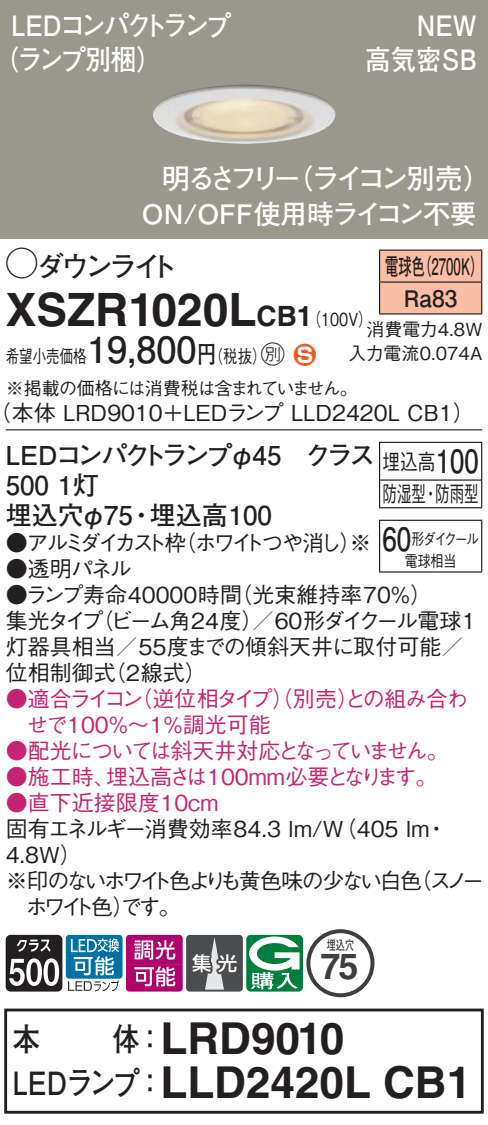
<style>
.page{position:relative;width:488px;height:1125px;background:#fff}
.page>*{position:absolute;margin:0;border:0;box-sizing:border-box;transform-origin:0 0}
.t1{font:700 46px "Helvetica LT Std";color:#231f20}
.t2{font:700 44px "Helvetica LT Std";color:#231f20}
.t3{font:700 36px "Futo Go B101 Pro";color:#231f20}
.t4{font:700 36px "Helvetica LT Std";color:#3e3e3f}
.t5{font:700 32px "Futo Go B101 Pro";color:#231f20;scale:.85 1}
.t6{font:700 32px "Futo Go B101 Pro";color:#231f20;scale:.8 1}
.t7{font:700 32px "Futo Go B101 Pro";color:#231f20;scale:.81 1}
.t8{font:700 28px/34px "Futo Go B101 Pro";letter-spacing:-.105em;color:#fff;scale:.9 1}
.t9{font:700 28px "Futo Go B101 Pro";letter-spacing:-.105em;color:#fff}
.t10{font:700 28px/34px "Futo Go B101 Pro";color:#fff;text-align:right;scale:.9 1}
.t11{font:700 28px "Futo Go B101 Pro";letter-spacing:-.15em;color:#231f20}
.t12{font:700 28px "Helvetica LT Std";color:#231f20}
.t13{font:700 26.8px "Futo Go B101 Pro";letter-spacing:-.005em;color:#fff}
.t14{font:700 26px "Futo Go B101 Pro";letter-spacing:-.07em;color:#231f20}
.t15{font:700 26px "Futo Go B101 Pro";letter-spacing:-.105em;color:#231f20}
.t16{font:24px "Ford Classification 1";color:#231f20}
.t17{font:700 22.8px/32px "Futo Go B101 Pro";color:#231f20;scale:.58 1}
.t18{font:500 22px "Gothic BBB Pro";color:#231f20}
.t19{font:500 22px/26px "Gothic BBB Pro";letter-spacing:-.03em;color:#c42573}
.t20{font:500 22px/26px "Gothic BBB Pro";letter-spacing:-.08em;color:#c42573}
.t21{font:500 22px/26px "Gothic BBB Pro";letter-spacing:-.14em;color:#231f20}
.t22{font:500 22px "Gothic BBB Pro";letter-spacing:-.065em;color:#231f20}
.t23{font:500 22px "Gothic BBB Pro";letter-spacing:-.15em;color:#231f20}
.t24{font:500 22px "Gothic BBB Pro";color:#c42573}
.t25{font:500 22px "Gothic BBB Pro";letter-spacing:-.18em;color:#231f20}
.t26{font:500 22px/32.8px "Gothic BBB Pro";color:#231f20;scale:.8 1}
.t27{font:500 22px "Gothic BBB Pro";letter-spacing:-.04em;color:#231f20}
.t28{font:500 18px/31.6px "Gothic BBB Pro";letter-spacing:-.04em;color:#231f20;scale:.75 1}
.t29{font:500 18px/24px "Gothic BBB Pro";color:#231f20;text-align:right}
.t30{font:500 18px "Gothic BBB Pro";color:#231f20;scale:.8 1}
.t31{font:500 16px "Gothic BBB Pro";letter-spacing:-.11em;color:#231f20;scale:.81 1}
.t32{font:700 13.2px "Futo Go B101 Pro";color:#3e3e3f;scale:.7 1}
.s1{font-family:"Ford Classification 1";font-weight:400;font-size:32px}
.s2{font-size:46px}
.s3{font-family:"Helvetica LT Std";font-weight:700;font-size:28px}
.s4{font-family:"Gothic BBB Pro";font-weight:500;font-size:18px}
.s5{font-size:26px;color:#f15921}
.s6{font-size:26px;color:#fff}
.s7{font-family:"Futo Go B101 Pro";font-weight:700;font-size:24px}
</style>
<div class="page">
<div style="left:0;top:0;width:488px;height:238px;background:#9a988c"></div>
<img style="left:153px;top:84px;width:183px;height:60px">
<div style="left:380px;top:251px;width:101px;height:62px;background:#fabda6"></div>
<hr style="left:379px;top:249px;width:103px;height:2px;background:#231f20">
<hr style="left:379px;top:251px;width:1px;height:30px;background:#231f20">
<hr style="left:481px;top:251px;width:1px;height:30px;background:#231f20">
<hr style="left:379px;top:281px;width:103px;height:2px;background:#231f20">
<hr style="left:379px;top:283px;width:1px;height:30px;background:#231f20">
<hr style="left:481px;top:283px;width:1px;height:30px;background:#231f20">
<hr style="left:379px;top:313px;width:103px;height:1px;background:#231f20">
<hr style="left:6px;top:429px;width:476px;height:1px;background:#231f20">
<hr style="left:379px;top:443px;width:1px;height:37px;background:#231f20">
<svg style="left:379px;top:480px;width:1px;height:27px"></svg>
<hr style="left:379px;top:442px;width:103px;height:1px;background:#231f20">
<hr style="left:380px;top:479px;width:101px;height:2px;background:#231f20">
<hr style="left:481px;top:443px;width:1px;height:37px;background:#231f20">
<svg style="left:481px;top:480px;width:1px;height:27px"></svg>
<hr style="left:379px;top:507px;width:103px;height:1px;background:#231f20">
<hr style="left:379px;top:521px;width:1px;height:50px;background:#231f20">
<hr style="left:379px;top:519px;width:103px;height:2px;background:#231f20">
<hr style="left:481px;top:521px;width:1px;height:50px;background:#231f20">
<hr style="left:379px;top:571px;width:103px;height:1px;background:#231f20">
<svg style="left:6px;top:934px;width:56px;height:57px"></svg>
<div style="left:66px;top:934px;width:56px;height:44px;background:#0071a5;border-radius:3px"></div>
<svg style="left:68px;top:938px;width:51px;height:53px"></svg>
<svg style="left:126px;top:929px;width:248px;height:68px"></svg>
<div style="left:310px;top:933px;width:60px;height:60px;background:#fff;border-radius:50%"></div>
<div style="left:4px;top:1008px;width:479px;height:105px;border:3px solid #231f20"></div>
<p class="t8" style="left:-7px;top:5px;width:266px;text-indent:18px">LEDコンパクトランプ（ランプ別梱(</p>
<p class="t10" style="left:365px;top:5px;width:125px">NEW<br>高気密SB</p>
<p class="t9" style="left:285px;top:156px;width:208px">（ライコン別売(</p>
<p class="t9" style="left:162px;top:156px;width:141px">明るさフリー</p>
<p class="t13" style="left:142px;top:192px;width:336px">ON/OFF使用時ライコン不要</p>
<p class="t11" style="left:6px;top:244px;width:174px"><span class="s1">A</span>ダウンライト</p>
<p class="t17" style="left:418px;top:247px;width:115px">（2700 (K</p>
<p class="t17" style="left:403px;top:247px;width:94px;text-indent:-19px">電球色<br>Ra83</p>
<p class="t29" style="left:348px;top:315px;width:135px">消費電力4.8W入力電流0.074A</p>
<h1 class="t1" style="left:6px;top:281px;width:224px">XSZR1020</h1>
<p class="t12" style="left:228px;top:299px;width:70px"><span class="s2">L</span>CB</p>
<p class="t30" style="left:297px;top:304px;width:96px">（<span class="s3">1</span> 100 (V</p>
<h3 class="t3" style="left:87px;top:321px;width:111px">19,800</h3>
<p class="t16" style="left:252px;top:342px;width:65px">C<span class="s4">）</span> <span class="s5">2</span><span class="s6">3</span></p>
<p class="t30" style="left:197px;top:342px;width:70px">（<span class="s7">円</span>税抜</p>
<p class="t28" style="left:6px;top:338px;width:471px">希望小売価格<br>※掲載の価格には消費税は含まれていません。</p>
<p class="t18" style="left:-10px;top:395px;width:486px">（本体 LRD9010＋LEDランプ LLD2420L CB1(</p>
<p class="t15" style="left:6px;top:434px;width:277px">LEDコンパクトランプφ45</p>
<p class="t14" style="left:6px;top:464px;width:95px">500 灯1</p>
<p class="t14" style="left:150px;top:494px;width:124px">埋込高100</p>
<p class="t14" style="left:6px;top:494px;width:129px">埋込穴φ75</p>
<p class="t14" style="left:128px;top:494px;width:27px">・</p>
<p class="t14" style="left:305px;top:434px;width:71px">クラス</p>
<p class="t23" style="left:175px;top:525px;width:198px">（ホワイトつや消し ※(</p>
<p class="t25" style="left:6px;top:525px;width:182px">●アルミダイカスト枠</p>
<p class="t18" style="left:6px;top:551px;width:128px">●透明パネル</p>
<h3 class="t6" style="left:436px;top:435px;width:55px">100</h3>
<p class="t26" style="left:382px;top:442px;width:122px">埋込高<br>防湿型・防雨型</p>
<p class="t31" style="left:411px;top:526px;width:85px">形ダイクール</p>
<h3 class="t7" style="left:382px;top:513px;width:37px">60</h3>
<p class="t31" style="left:404px;top:548px;width:65px">電球相当</p>
<p class="t18" style="left:230px;top:577px;width:203px">（光束維持率70％(</p>
<p class="t18" style="left:6px;top:577px;width:238px">●ランプ寿命40000時間</p>
<p class="t27" style="left:92px;top:603px;width:173px">（ビーム角24度）</p>
<p class="t18" style="left:6px;top:603px;width:99px">集光タイプ</p>
<p class="t18" style="left:6px;top:629px;width:459px">灯器具相当／55度までの傾斜天井に取付可能／</p>
<p class="t18" style="left:104px;top:655px;width:104px">（2線式(</p>
<p class="t22" style="left:252px;top:603px;width:225px">／60形ダイクール電球1</p>
<p class="t18" style="left:6px;top:655px;width:112px">位相制御式</p>
<p class="t19" style="left:130px;top:683px;width:339px">（逆位相タイプ（）別売との組み合わ</p>
<p class="t19" style="left:337px;top:683px;width:23px">）</p>
<p class="t19" style="left:27px;top:683px;width:246px;text-indent:-21px">●適合ライコン<br>せで100％～1％調光可能</p>
<p class="t20" style="left:106px;top:735px;width:344px;text-indent:-100px">●配光については斜天井対応となっていません。埋込高さは100mm必要となります。</p>
<p class="t19" style="left:6px;top:761px;width:111px">●施工時、</p>
<p class="t24" style="left:6px;top:785px;width:214px">●直下近接限度10cm</p>
<p class="t18" style="left:6px;top:811px;width:425px">固有エネルギー消費効率84.3 lm （W/ 405 lm</p>
<p class="t18" style="left:6px;top:837px;width:78px">4.8W(</p>
<p class="t18" style="left:409px;top:863px;width:76px">（スノー</p>
<p class="t18" style="left:425px;top:811px;width:23px">・</p>
<p class="t21" style="left:26px;top:865px;width:398px;text-indent:-20px">※印のないホワイト色よりも黄色味の少ない白色ホワイト色です。</p>
<p class="t18" style="left:112px;top:889px;width:23px">）</p>
<p class="t32" style="left:327px;top:934px;width:41px">埋込穴</p>
<h3 class="t4" style="left:320px;top:944px;width:40px">75</h3>
<h3 class="t5" style="left:13px;top:1013px;width:34px">本</h3>
<h3 class="t5" style="left:113px;top:1013px;width:62px">体：</h3>
<h2 class="t2" style="left:160px;top:1011px;width:185px">LRD9010</h2>
<h3 class="t5" style="left:13px;top:1057px;width:179px">LEDランプ：</h3>
<h2 class="t2" style="left:160px;top:1055px;width:312px">LLD2420L CB1</h2>
</div>
